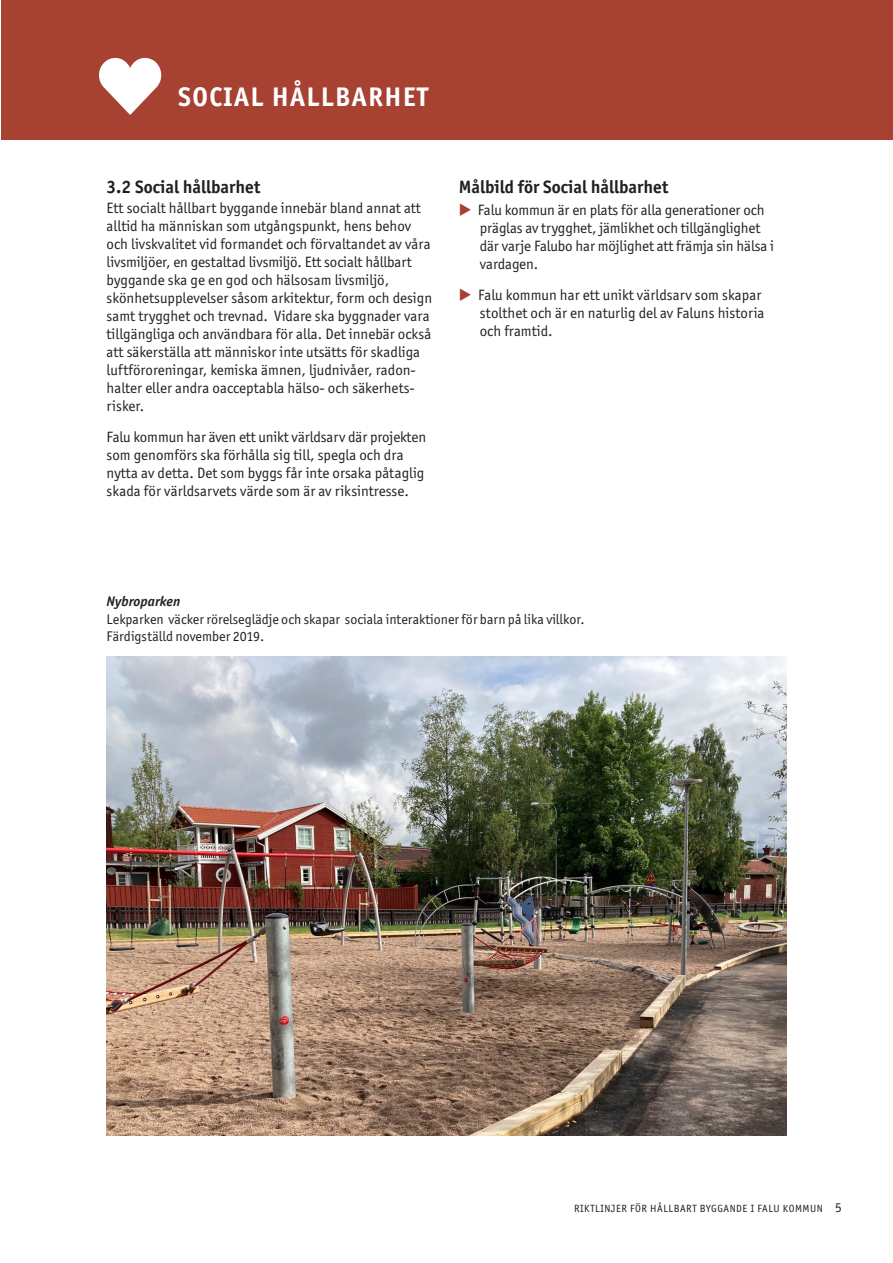
<style>
.page{position:relative;width:893px;height:1263px;background:#fff}
.page>*{position:absolute;margin:0;border:0;box-sizing:border-box;transform-origin:0 0}
.text_i_process{font:700 27px "Officina Sans ITC Std";letter-spacing:.05em;color:#fff}
.underrubrik{font:700 18px "Officina Sans ITC Std";color:#231f20}
.bröd_u_indrag{font:15px/18px "Officina Sans ITC Std";color:#231f20}
.text_i_process-2{font:15px/18px "Officina Sans ITC Std";letter-spacing:-.01em;color:#231f20}
.Rubrik_1{font:14.1px/16.8px "Officina Sans ITC Std";color:#231f20}
.Rubrik_1-2{font:italic 700 14.1px "Officina Sans ITC Std";color:#231f20}
.t1{font:10.5px "Officina Sans ITC Std";letter-spacing:.05em;color:#231f20}
.s1{color:#a74131}
.s2{font-size:13.5px}
</style>
<div class="page">
<div style="left:1px;top:0;width:892px;height:139px;background:#a74131"></div>
<svg style="left:99px;top:58px;width:62px;height:57px"></svg>
<img style="left:106px;top:656px;width:681px;height:479px">
<p class="text_i_process" style="left:178px;top:80px;width:252px">SOCIAL HÅLLBARHET</p>
<p class="underrubrik" style="left:107px;top:176px;width:155px">3.2 Social hållbarhet</p>
<p class="bröd_u_indrag" style="left:107px;top:199px;width:327px">Ett socialt hållbart byggande innebär bland annat att alltid ha människan som utgångspunkt, hens behov och livskvalitet vid formandet och förvaltandet av våra livsmiljöer, en gestaltad livsmiljö. Ett socialt hållbart byggande ska ge en god och hälsosam livsmiljö, skönhetsupplevelser såsom arkitektur, form och design samt trygghet och trevnad. Vidare ska byggnader vara tillgängliga och användbara för alla. Det innebär också att säkerställa att människor inte utsätts för skadliga luftföroreningar, kemiska ämnen, ljudnivåer, radon&shy;halter eller andra oacceptabla hälso- och säkerhets&shy;risker.</p>
<p class="bröd_u_indrag" style="left:107px;top:428px;width:321px">Falu kommun har även ett unikt världsarv där projekten som genomförs ska förhålla sig till, spegla och dra nytta av detta. Det som byggs får inte orsaka påtaglig skada för världsarvets värde som är av riksintresse.</p>
<p class="underrubrik" style="left:459px;top:176px;width:211px">Målbild för Social hållbarhet</p>
<p class="text_i_process-2" style="left:480px;top:201px;width:296px;text-indent:-21px"><span class="s1">◆</span> Falu kommun är en plats för alla generationer och präglas av trygghet, jämlikhet och tillgänglighet där varje Falubo har möjlighet att främja sin hälsa i vardagen.</p>
<p class="text_i_process-2" style="left:480px;top:286px;width:286px;text-indent:-21px"><span class="s1">◆</span> Falu kommun har ett unikt världsarv som skapar stolthet och är en naturlig del av Faluns historia och framtid.</p>
<p class="Rubrik_1-2" style="left:107px;top:592px;width:75px">Nybroparken</p>
<p class="Rubrik_1" style="left:107px;top:611px;width:479px">Lekparken väcker rörelseglädje och skapar sociala interaktioner för barn på lika villkor.<br>Färdigställd november 2019.</p>
<p class="t1" style="left:574px;top:1203px;width:269px">RIKTLINJER FÖR HÅLLBART BYGGANDE I FALU KOMMUN <span class="s2">5</span></p>
</div>
